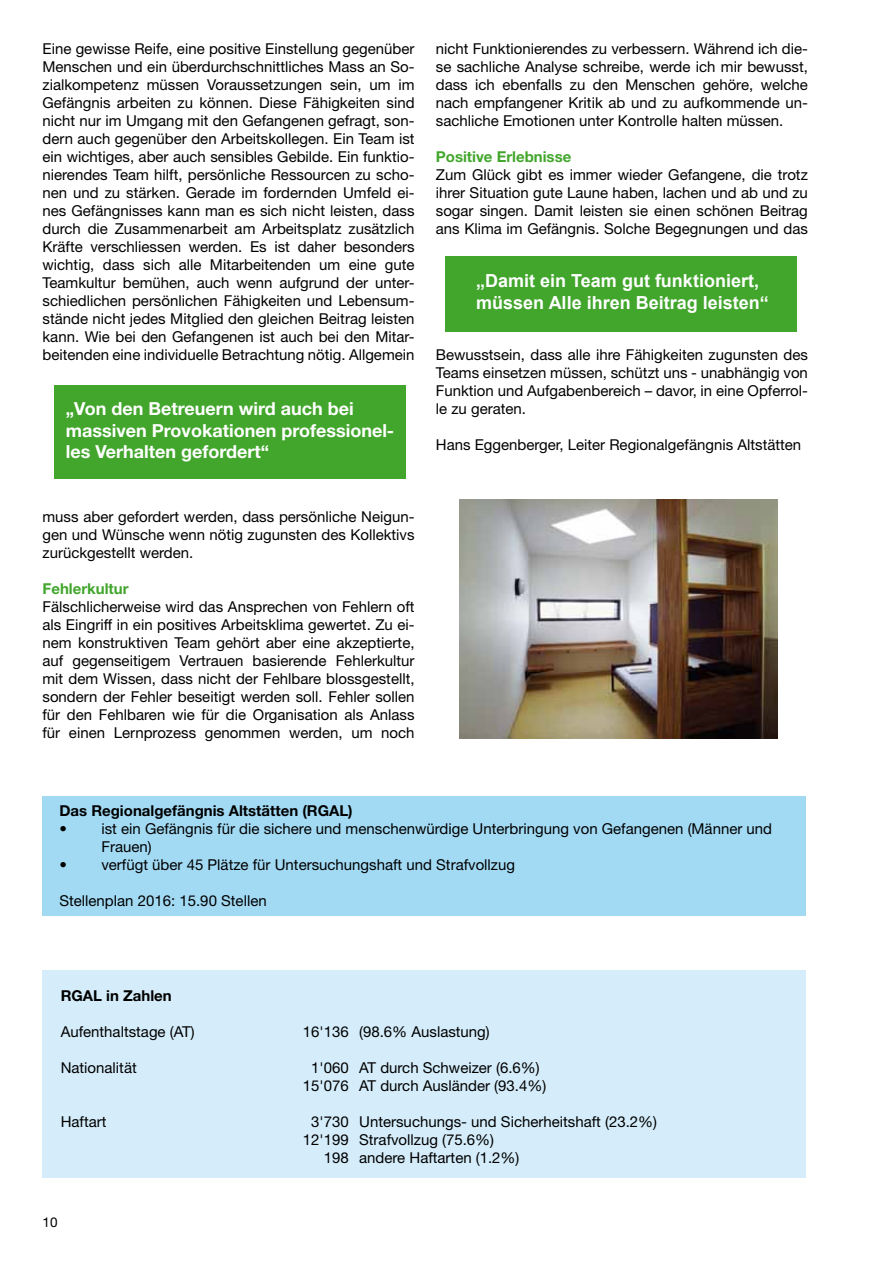
<style>
.page{position:relative;width:893px;height:1263px;background:#fff}
.page>*{position:absolute;margin:0;border:0;box-sizing:border-box;transform-origin:0 0}
.t1{font:700 18px/21.6px "Helvetica Neue LT";color:#fff}
.t2{font:700 18px/21.6px "Arial";color:#fff}
.t3{font:15px/18px "Helvetica Neue LT";color:#000;text-align:justify}
.t4{font:700 15px "Helvetica Neue LT";color:#000}
.t5{font:700 15px "Helvetica Neue LT";color:#41a62b}
.t6{font:13.5px "Helvetica Neue LT";color:#000}
</style>
<div class="page">
<div style="left:43px;top:796px;width:763px;height:120px;background:#a2daf4"></div>
<div style="left:43px;top:970px;width:763px;height:207px;background:#d5edfa"></div>
<div style="left:54px;top:385px;width:351px;height:94px;background:#41a62b"></div>
<div style="left:446px;top:257px;width:350px;height:75px;background:#41a62b"></div>
<img style="left:459px;top:500px;width:319px;height:239px">
<p class="t3" style="left:43px;top:40px;width:374px">Eine gewisse Reife, eine positive Einstellung gegenüber Menschen und ein überdurchschnittliches Mass an So&shy;zialkompetenz müssen Voraussetzungen sein, um im Gefängnis arbeiten zu können. Diese Fähigkeiten sind nicht nur im Umgang mit den Gefangenen gefragt, son&shy;dern auch gegenüber den Arbeitskollegen. Ein Team ist ein wichtiges, aber auch sensibles Gebilde. Ein funktio&shy;nierendes Team hilft, persönliche Ressourcen zu scho&shy;nen und zu stärken. Gerade im fordernden Umfeld ei&shy;nes Gefängnisses kann man es sich nicht leisten, dass durch die Zusammenarbeit am Arbeitsplatz zusätzlich Kräfte verschliessen werden. Es ist daher besonders wichtig, dass sich alle Mitarbeitenden um eine gute Teamkultur bemühen, auch wenn aufgrund der unter&shy;schiedlichen persönlichen Fähigkeiten und Lebensum&shy;stände nicht jedes Mitglied den gleichen Beitrag leisten kann. Wie bei den Gefangenen ist auch bei den Mitar&shy;beitenden eine individuelle Betrachtung nötig. Allgemein</p>
<p class="t1" style="left:66px;top:397px;width:330px">„Von den Betreuern wird auch bei massiven Provokationen professionel&shy;les Verhalten gefordert“</p>
<p class="t3" style="left:43px;top:508px;width:374px">muss aber gefordert werden, dass persönliche Neigun&shy;gen und Wünsche wenn nötig zugunsten des Kollektivs zurückgestellt werden.</p>
<p class="t5" style="left:43px;top:580px;width:88px">Fehlerkultur</p>
<p class="t3" style="left:43px;top:598px;width:374px">Fälschlicherweise wird das Ansprechen von Fehlern oft als Eingriff in ein positives Arbeitsklima gewertet. Zu ei&shy;nem konstruktiven Team gehört aber eine akzeptierte, auf gegenseitigem Vertrauen basierende Fehlerkultur mit dem Wissen, dass nicht der Fehlbare blossgestellt, sondern der Fehler beseitigt werden soll. Fehler sollen für den Fehlbaren wie für die Organisation als Anlass für einen Lernprozess genommen werden, um noch</p>
<p class="t3" style="left:436px;top:40px;width:374px">nicht Funktionierendes zu verbessern. Während ich die&shy;se sachliche Analyse schreibe, werde ich mir bewusst, dass ich ebenfalls zu den Menschen gehöre, welche nach empfangener Kritik ab und zu aufkommende un&shy;sachliche Emotionen unter Kontrolle halten müssen.</p>
<p class="t5" style="left:436px;top:148px;width:137px">Positive Erlebnisse</p>
<p class="t3" style="left:436px;top:166px;width:374px">Zum Glück gibt es immer wieder Gefangene, die trotz ihrer Situation gute Laune haben, lachen und ab und zu sogar singen. Damit leisten sie einen schönen Beitrag ans Klima im Gefängnis. Solche Begegnungen und das</p>
<p class="t2" style="left:476px;top:271px;width:294px">„Damit ein Team gut funktioniert, müssen Alle ihren Beitrag leisten“</p>
<p class="t3" style="left:436px;top:346px;width:374px">Bewusstsein, dass alle ihre Fähigkeiten zugunsten des Teams einsetzen müssen, schützt uns - unabhängig von Funktion und Aufgabenbereich – davor, in eine Opferrol&shy;le zu geraten.</p>
<p class="t3" style="left:436px;top:436px;width:367px">Hans Eggenberger, Leiter Regionalgefängnis Altstätten</p>
<p class="t4" style="left:59px;top:802px;width:295px">Das Regionalgefängnis Altstätten (RGAL)</p>
<p class="t3" style="left:101px;top:820px;width:672px;text-indent:-42px">• ist ein Gefängnis für die sichere und menschenwürdige Unterbringung von Gefangenen (Männer und<br>Frauen)</p>
<p class="t3" style="left:59px;top:856px;width:457px">• verfügt über 45 Plätze für Untersuchungshaft und Strafvollzug</p>
<p class="t3" style="left:59px;top:892px;width:209px">Stellenplan 2016: 15.90 Stellen</p>
<p class="t4" style="left:61px;top:986px;width:113px">RGAL in Zahlen</p>
<p class="t3" style="left:61px;top:1022px;width:135px">Aufenthaltstage (AT)</p>
<p class="t3" style="left:303px;top:1022px;width:188px">16'136 (98.6% Auslastung)</p>
<p class="t3" style="left:61px;top:1058px;width:78px">Nationalität</p>
<p class="t3" style="left:303px;top:1058px;width:245px;text-align:center">1'060 AT durch Schweizer (6.6%)<br>15'076 AT durch Ausländer (93.4%)</p>
<p class="t3" style="left:61px;top:1112px;width:47px">Haftart</p>
<p class="t3" style="left:311px;top:1112px;width:347px">3'730 Untersuchungs- und Sicherheitshaft (23.2%)</p>
<p class="t3" style="left:303px;top:1130px;width:193px">12'199 Strafvollzug (75.6%)</p>
<p class="t3" style="left:324px;top:1148px;width:197px">198 andere Haftarten (1.2%)</p>
<p class="t6" style="left:43px;top:1214px;width:17px">10</p>
</div>
